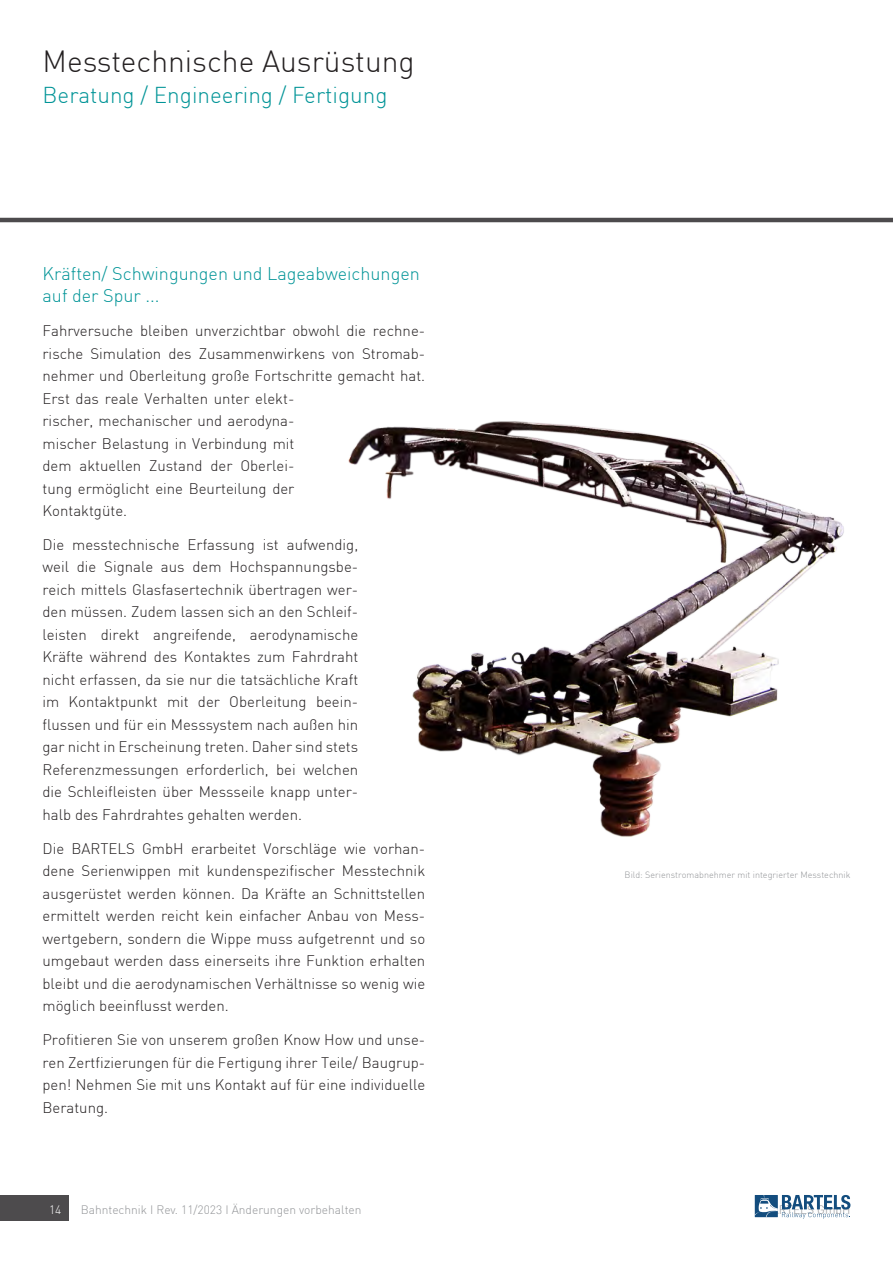
<style>
.page{position:relative;width:893px;height:1263px;background:#fff}
.page>*{position:absolute;margin:0;border:0;box-sizing:border-box;transform-origin:0 0}
.t1{font:300 30px "DIN";color:#231f20}
.t2{font:300 22.5px "DIN";color:#009497}
.t3{font:300 18px/22.5px "DIN";color:#009497}
.t4{font:300 15px/22.5px "DIN";color:#231f20;text-align:justify}
.t5{font:300 12px "DIN";color:#939598}
.t6{font:300 12px "DIN";color:#fff}
.t7{font:300 9px "DIN";color:#939598}
</style>
<div class="page">
<div style="left:0;top:1195px;width:68px;height:25px;background:#4d4b4d"></div>
<hr style="left:0;top:218px;width:893px;height:4px;background:#4d4b4d">
<svg style="left:755px;top:1195px;width:95px;height:24px"></svg>
<img style="left:348px;top:421px;width:496px;height:416px">
<h1 class="t1" style="left:43px;top:43px;width:374px">Messtechnische Ausrüstung</h1>
<h2 class="t2" style="left:43px;top:81px;width:346px">Beratung / Engineering / Fertigung</h2>
<p class="t3" style="left:43px;top:262px;width:379px">Kräften/ Schwingungen und Lageabweichungen auf der Spur ...</p>
<p class="t4" style="left:43px;top:319px;width:384px;text-align:left">Fahrversuche bleiben unverzichtbar obwohl die rechne&shy;rische Simulation des Zusammenwirkens von Stromab&shy;nehmer und Oberleitung große Fortschritte gemacht hat.<br>Erst das reale Verhalten unter elekt-<br>rischer, mechanischer und aerodyna-<br>mischer Belastung in Verbindung mit<br>dem aktuellen Zustand der Oberlei-<br>tung ermöglicht eine Beurteilung der<br>Kontaktgüte.</p>
<p class="t4" style="left:43px;top:533px;width:317px">Die messtechnische Erfassung ist aufwendig, weil die Signale aus dem Hochspannungsbe&shy;reich mittels Glasfasertechnik übertragen wer&shy;den müssen. Zudem lassen sich an den Schleif&shy;leisten direkt angreifende, aerodynamische Kräfte während des Kontaktes zum Fahrdraht nicht erfassen, da sie nur die tatsächliche Kraft im Kontaktpunkt mit der Oberleitung beein&shy;flussen und für ein Messsystem nach außen hin gar nicht in Erscheinung treten. Daher sind stets Referenzmessungen erforderlich, bei welchen die Schleifleisten über Messseile knapp unter&shy;halb des Fahrdrahtes gehalten werden.</p>
<p class="t4" style="left:43px;top:837px;width:384px">Die BARTELS GmbH erarbeitet Vorschläge wie vorhan&shy;dene Serienwippen mit kundenspezifischer Messtechnik ausgerüstet werden können. Da Kräfte an Schnittstellen ermittelt werden reicht kein einfacher Anbau von Mess&shy;wertgebern, sondern die Wippe muss aufgetrennt und so umgebaut werden dass einerseits ihre Funktion erhalten bleibt und die aerodynamischen Verhältnisse so wenig wie möglich beeinflusst werden.</p>
<p class="t4" style="left:43px;top:1028px;width:384px">Profitieren Sie von unserem großen Know How und unse&shy;ren Zertfizierungen für die Fertigung ihrer Teile/ Baugrup&shy;pen! Nehmen Sie mit uns Kontakt auf für eine individuelle Beratung.</p>
<p class="t7" style="left:625px;top:870px;width:227px">Bild: Serienstromabnehmer mit integrierter Messtechnik</p>
<p class="t6" style="left:49px;top:1202px;width:14px">14</p>
<p class="t5" style="left:81px;top:1202px;width:282px">Bahntechnik I Rev. 11/2023 I Änderungen vorbehalten</p>
<p class="t5" style="left:763px;top:1202px;width:88px">BARTELS GmbH</p>
</div>
